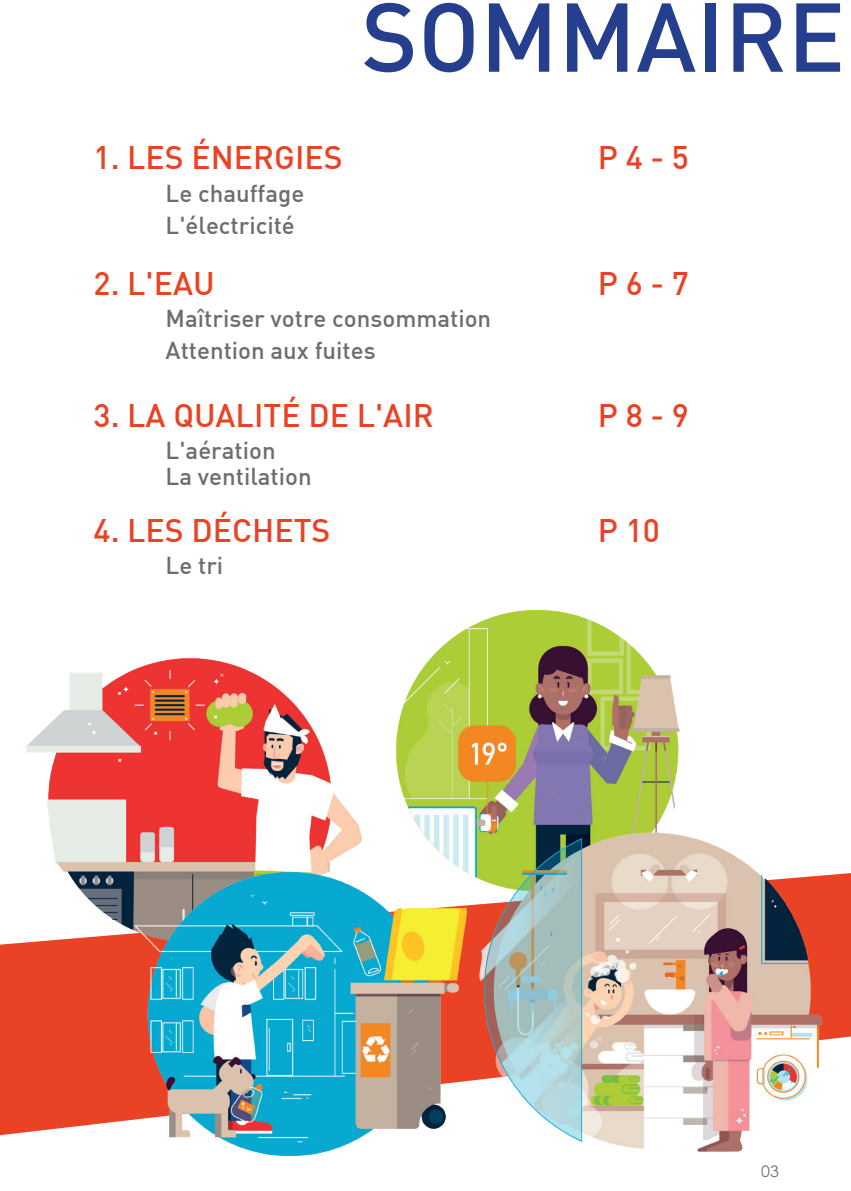
<style>
.page{position:relative;width:851px;height:1191px;background:#fff}
.page>*{position:absolute;margin:0;border:0;box-sizing:border-box;transform-origin:0 0}
.t1{font:500 96px "DIN";color:#253f8e}
.t2{font:500 32px "DIN";color:#e94224}
.t3{font:500 24px/32px "DIN";color:#6c6d70}
.t4{font:16px "Century Gothic";color:#6c6d70}
</style>
<div class="page">
<div style="left:0;top:943px;width:126px;height:192px;background:#e94224"></div>
<img style="left:396px;top:609px;width:284px;height:248px">
<img style="left:12px;top:658px;width:350px;height:294px">
<img style="left:126px;top:857px;width:336px;height:300px">
<img style="left:462px;top:828px;width:388px;height:324px">
<h1 class="t1" style="left:361px;top:-24px;width:485px">SOMMAIRE</h1>
<h2 class="t2" style="left:94px;top:137px;width:250px">1. LES ÉNERGIES</h2>
<h2 class="t2" style="left:598px;top:137px;width:92px">P 4 - 5</h2>
<p class="t3" style="left:166px;top:176px;width:140px">Le chauffage<br>L'électricité</p>
<h2 class="t2" style="left:94px;top:263px;width:123px">2. L'EAU</h2>
<h2 class="t2" style="left:598px;top:263px;width:92px">P 6 - 7</h2>
<p class="t3" style="left:166px;top:302px;width:327px">Maîtriser votre consommation<br>Attention aux fuites</p>
<h2 class="t2" style="left:94px;top:395px;width:341px">3. LA QUALITÉ DE L'AIR</h2>
<h2 class="t2" style="left:598px;top:395px;width:92px">P 8 - 9</h2>
<p class="t3" style="left:166px;top:436px;width:147px;line-height:26.4px">L'aération<br>La ventilation</p>
<h2 class="t2" style="left:94px;top:509px;width:238px">4. LES DÉCHETS</h2>
<h2 class="t2" style="left:598px;top:509px;width:63px">P 10</h2>
<p class="t3" style="left:166px;top:548px;width:59px">Le tri</p>
<p class="t4" style="left:761px;top:1160px;width:19px">03</p>
</div>
